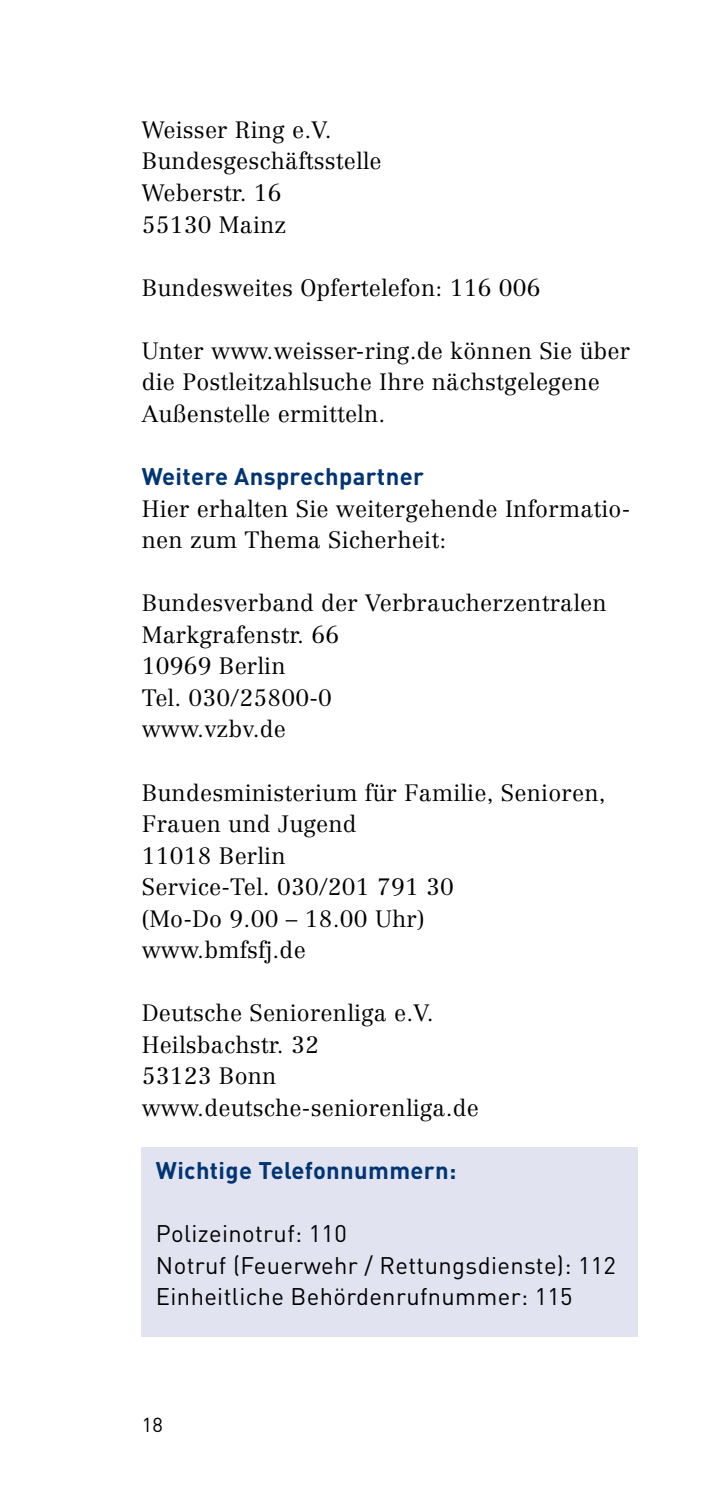
<style>
.page{position:relative;width:709px;height:1489px;background:#fff}
.page>*{position:absolute;margin:0;border:0;box-sizing:border-box;transform-origin:0 0}
.t1{font:23.75px/31.5px "DIN";letter-spacing:.015em;color:#000}
.t2{font:700 23.75px "DIN";letter-spacing:.015em;color:#003472}
.t3{font:300 23.25px/31.5px "Centennial";letter-spacing:.01em;color:#000}
.t4{font:20px "DIN";color:#000}
</style>
<div class="page">
<div style="left:142px;top:1147px;width:496px;height:189px;background:#e2e3f0"></div>
<p class="t3" style="left:142px;top:114px;width:191px">Weisser Ring e.V.</p>
<p class="t3" style="left:142px;top:145px;width:241px">Bundesgeschäftsstelle</p>
<p class="t3" style="left:142px;top:177px;width:141px">Weberstr. 16</p>
<p class="t3" style="left:142px;top:208px;width:146px">55130 Mainz</p>
<p class="t3" style="left:142px;top:271px;width:400px">Bundesweites Opfertelefon: 116 006</p>
<p class="t3" style="left:142px;top:335px;width:490px">Unter www.weisser-ring.de können Sie über die Postleitzahlsuche Ihre nächstgelegene<br>Außenstelle ermitteln.</p>
<h3 class="t2" style="left:142px;top:461px;width:283px">Weitere Ansprechpartner</h3>
<p class="t3" style="left:142px;top:492px;width:490px">Hier erhalten Sie weitergehende Informatio&shy;nen zum Thema Sicherheit:</p>
<p class="t3" style="left:142px;top:587px;width:466px">Bundesverband der Verbraucherzentralen</p>
<p class="t3" style="left:142px;top:618px;width:199px">Markgrafenstr. 66</p>
<p class="t3" style="left:142px;top:650px;width:145px">10969 Berlin</p>
<p class="t3" style="left:142px;top:681px;width:192px">Tel. 030/25800-0</p>
<p class="t3" style="left:142px;top:713px;width:146px">www.vzbv.de</p>
<p class="t3" style="left:142px;top:776px;width:465px">Bundesministerium für Familie, Senioren,<br>Frauen und Jugend</p>
<p class="t3" style="left:142px;top:839px;width:145px">11018 Berlin</p>
<p class="t3" style="left:142px;top:871px;width:313px">Service-Tel. 030/201 791 30</p>
<p class="t3" style="left:142px;top:902px;width:284px">(Mo-Do 9.00 – 18.00 Uhr)</p>
<p class="t3" style="left:142px;top:934px;width:165px">www.bmfsfj.de</p>
<p class="t3" style="left:142px;top:997px;width:293px">Deutsche Seniorenliga e.V.</p>
<p class="t3" style="left:142px;top:1028px;width:178px">Heilsbachstr. 32</p>
<p class="t3" style="left:142px;top:1060px;width:136px">53123 Bonn</p>
<p class="t3" style="left:142px;top:1091px;width:339px">www.deutsche-seniorenliga.de</p>
<h3 class="t2" style="left:156px;top:1154px;width:302px">Wichtige Telefonnummern:</h3>
<p class="t1" style="left:156px;top:1217px;width:461px">Polizeinotruf: 110<br>Notruf (Feuerwehr / Rettungsdienste): 112<br>Einheitliche Behördenrufnummer: 115</p>
<p class="t4" style="left:142px;top:1411px;width:23px">18</p>
</div>
